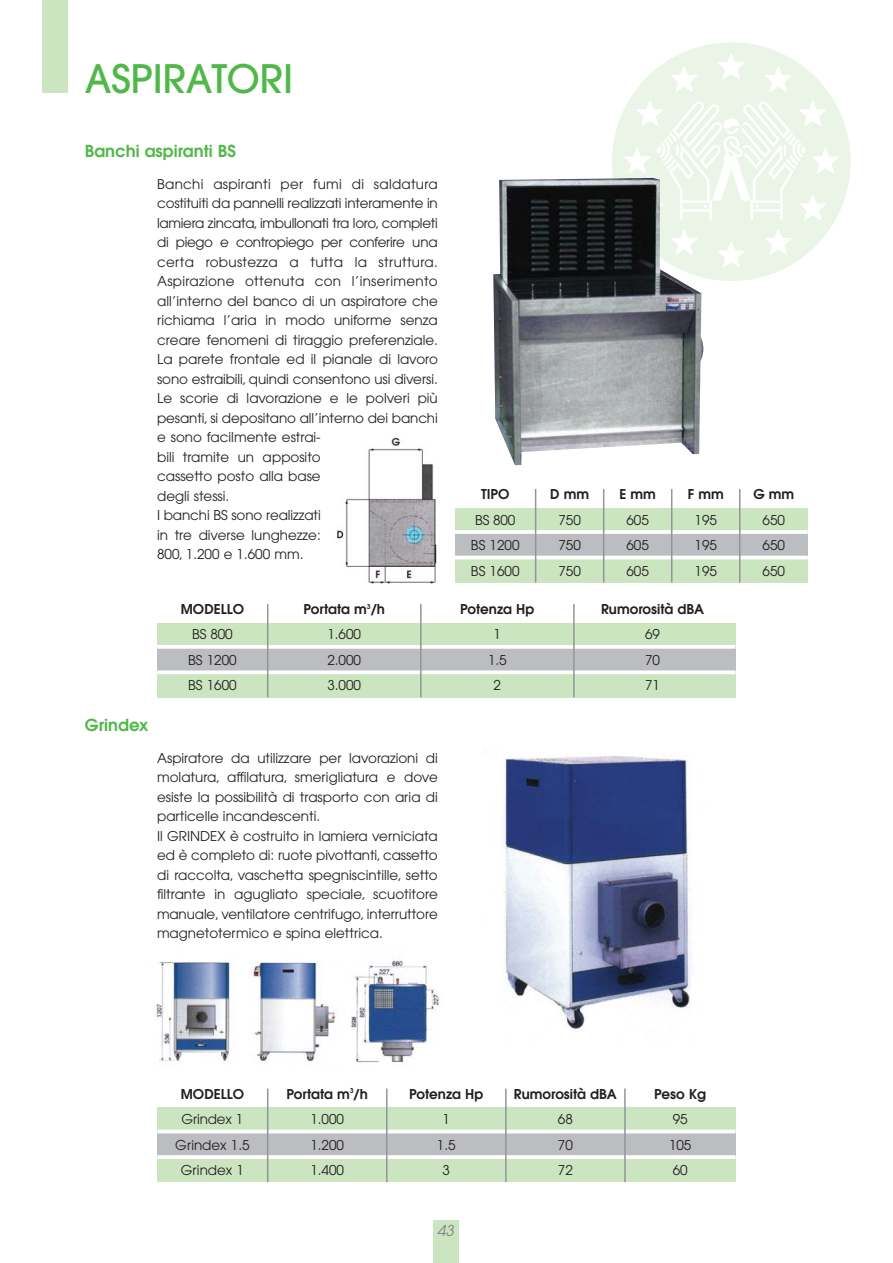
<style>
.page{position:relative;width:893px;height:1263px;background:#fff}
.page>*{position:absolute;margin:0;border:0;box-sizing:border-box;transform-origin:0 0}
.t1{font:500 39px "Avant Garde";color:#50b848}
.t2{font:600 16.5px "Avant Garde";color:#50b848}
.t3{font:italic 15px "Avant Garde";color:#808285}
.t4{font:13.5px/19.5px "Avant Garde";color:#231f20}
.t5{font:600 13.5px "Avant Garde";color:#231f20}
</style>
<div class="page">
<div style="left:433px;top:1220px;width:26px;height:43px;background:#cbe5c0"></div>
<div style="left:42px;top:0;width:26px;height:93px;background:#cbe5c0"></div>
<div style="left:612px;top:42px;width:239px;height:239px;background:#ebf5e7;border-radius:50%"></div>
<svg style="left:718px;top:53px;width:27px;height:26px"></svg>
<svg style="left:718px;top:241px;width:27px;height:27px"></svg>
<svg style="left:765px;top:66px;width:27px;height:26px"></svg>
<svg style="left:671px;top:66px;width:27px;height:26px"></svg>
<svg style="left:765px;top:229px;width:27px;height:26px"></svg>
<svg style="left:624px;top:100px;width:215px;height:121px"></svg>
<div style="left:157px;top:623px;width:578px;height:23px;background:#cbe5c0"></div>
<div style="left:157px;top:646px;width:578px;height:26px;background:#bbbdc0"></div>
<div style="left:157px;top:672px;width:578px;height:25px;background:#cbe5c0"></div>
<svg style="left:157px;top:645px;width:578px;height:4px;background:#f9fafa"></svg>
<svg style="left:157px;top:670px;width:578px;height:4px;background:#f6f7f7"></svg>
<hr style="left:420px;top:604px;width:1px;height:93px;background:#939598">
<hr style="left:267px;top:604px;width:1px;height:93px;background:#939598">
<hr style="left:573px;top:604px;width:2px;height:93px;background:#939598">
<img style="left:504px;top:756px;width:188px;height:273px">
<img style="left:156px;top:960px;width:283px;height:103px">
<img style="left:336px;top:437px;width:101px;height:147px">
<div style="left:455px;top:508px;width:353px;height:24px;background:#cbe5c0"></div>
<div style="left:455px;top:532px;width:353px;height:25px;background:#bbbdc0"></div>
<div style="left:455px;top:557px;width:353px;height:26px;background:#cbe5c0"></div>
<hr style="left:455px;top:530px;width:353px;height:4px;background:#fff">
<hr style="left:455px;top:556px;width:353px;height:3px;background:#fff">
<hr style="left:603px;top:489px;width:1px;height:94px;background:#939598">
<hr style="left:535px;top:489px;width:1px;height:94px;background:#939598">
<hr style="left:671px;top:489px;width:1px;height:94px;background:#939598">
<hr style="left:739px;top:489px;width:1px;height:94px;background:#939598">
<div style="left:157px;top:1108px;width:578px;height:23px;background:#cbe5c0"></div>
<div style="left:157px;top:1131px;width:578px;height:26px;background:#bbbdc0"></div>
<div style="left:157px;top:1157px;width:578px;height:25px;background:#cbe5c0"></div>
<hr style="left:157px;top:1130px;width:578px;height:3px;background:#fff">
<hr style="left:157px;top:1155px;width:578px;height:4px;background:#fff">
<hr style="left:386px;top:1089px;width:1px;height:93px;background:#939598">
<hr style="left:267px;top:1089px;width:1px;height:93px;background:#939598">
<hr style="left:505px;top:1089px;width:2px;height:93px;background:#939598">
<hr style="left:624px;top:1089px;width:2px;height:93px;background:#939598">
<img style="left:493px;top:178px;width:210px;height:287px">
<h1 class="t1" style="left:85px;top:64px;width:210px">ASPIRATORI</h1>
<p class="t2" style="left:85px;top:145px;width:153px">Banchi aspiranti BS</p>
<p class="t4" style="left:157px;top:175px;width:282px">Banchi aspiranti per fumi di saldatura costituiti da pannelli realizzati interamente in lamiera zincata, imbullonati tra loro, completi di piego e contropiego per conferire una certa robustezza a tutta la struttura.<br>Aspirazione ottenuta con l’inserimento all’interno del banco di un aspiratore che richiama l’aria in modo uniforme senza creare fenomeni di tiraggio preferenziale.<br>La parete frontale ed il pianale di lavoro sono estraibili, quindi consentono usi diversi.<br>Le scorie di lavorazione e le polveri più pesanti, si depositano all’interno dei banchi e sono facilmente estrai-<br>bili tramite un apposito<br>cassetto posto alla base<br>degli stessi.<br>I banchi BS sono realizzati<br>in tre diverse lunghezze:<br>800, 1.200 e 1.600 mm.</p>
<p class="t5" style="left:481px;top:489px;width:30px">TIPO</p>
<p class="t5" style="left:550px;top:489px;width:40px">D mm</p>
<p class="t5" style="left:619px;top:489px;width:38px">E mm</p>
<p class="t5" style="left:688px;top:489px;width:38px">F mm</p>
<p class="t5" style="left:753px;top:489px;width:42px">G mm</p>
<p class="t4" style="left:475px;top:511px;width:42px">BS 800</p>
<p class="t4" style="left:558px;top:511px;width:24px">750</p>
<p class="t4" style="left:626px;top:511px;width:24px">605</p>
<p class="t4" style="left:694px;top:511px;width:24px">195</p>
<p class="t4" style="left:762px;top:511px;width:24px">650</p>
<p class="t4" style="left:471px;top:537px;width:50px">BS 1200</p>
<p class="t4" style="left:558px;top:537px;width:24px">750</p>
<p class="t4" style="left:626px;top:537px;width:24px">605</p>
<p class="t4" style="left:694px;top:537px;width:24px">195</p>
<p class="t4" style="left:762px;top:537px;width:24px">650</p>
<p class="t4" style="left:471px;top:562px;width:50px">BS 1600</p>
<p class="t4" style="left:558px;top:562px;width:24px">750</p>
<p class="t4" style="left:626px;top:562px;width:24px">605</p>
<p class="t4" style="left:694px;top:562px;width:24px">195</p>
<p class="t4" style="left:762px;top:562px;width:24px">650</p>
<p class="t5" style="left:181px;top:604px;width:65px">MODELLO</p>
<p class="t5" style="left:304px;top:604px;width:83px">Portata m<sup>3</sup>/h</p>
<p class="t5" style="left:460px;top:604px;width:76px">Potenza Hp</p>
<p class="t5" style="left:601px;top:604px;width:104px">Rumorosità dBA</p>
<p class="t4" style="left:192px;top:626px;width:42px">BS 800</p>
<p class="t4" style="left:327px;top:626px;width:35px">1.600</p>
<p class="t4" style="left:494px;top:626px;width:9px">1</p>
<p class="t4" style="left:645px;top:626px;width:16px">69</p>
<p class="t4" style="left:188px;top:651px;width:50px">BS 1200</p>
<p class="t4" style="left:327px;top:651px;width:35px">2.000</p>
<p class="t4" style="left:488px;top:651px;width:20px">1.5</p>
<p class="t4" style="left:645px;top:651px;width:16px">70</p>
<p class="t4" style="left:188px;top:677px;width:50px">BS 1600</p>
<p class="t4" style="left:327px;top:677px;width:35px">3.000</p>
<p class="t4" style="left:494px;top:677px;width:9px">2</p>
<p class="t4" style="left:645px;top:677px;width:16px">71</p>
<p class="t2" style="left:85px;top:719px;width:65px">Grindex</p>
<p class="t4" style="left:157px;top:749px;width:282px">Aspiratore da utilizzare per lavorazioni di molatura, affilatura, smerigliatura e dove esiste la possibilità di trasporto con aria di particelle incandescenti.<br>Il GRINDEX è costruito in lamiera verniciata ed è completo di: ruote pivottanti, cassetto di raccolta, vaschetta spegniscintille, setto filtrante in agugliato speciale, scuotitore manuale, ventilatore centrifugo, interruttore magnetotermico e spina elettrica.</p>
<p class="t5" style="left:181px;top:1089px;width:65px">MODELLO</p>
<p class="t5" style="left:287px;top:1089px;width:83px">Portata m<sup>3</sup>/h</p>
<p class="t5" style="left:409px;top:1089px;width:76px">Potenza Hp</p>
<p class="t5" style="left:514px;top:1089px;width:104px">Rumorosità dBA</p>
<p class="t5" style="left:654px;top:1089px;width:53px">Peso Kg</p>
<p class="t4" style="left:181px;top:1111px;width:63px">Grindex 1</p>
<p class="t4" style="left:310px;top:1111px;width:35px">1.000</p>
<p class="t4" style="left:443px;top:1111px;width:9px">1</p>
<p class="t4" style="left:558px;top:1111px;width:16px">68</p>
<p class="t4" style="left:673px;top:1111px;width:16px">95</p>
<p class="t4" style="left:175px;top:1136px;width:76px">Grindex 1.5</p>
<p class="t4" style="left:310px;top:1136px;width:35px">1.200</p>
<p class="t4" style="left:437px;top:1136px;width:20px">1.5</p>
<p class="t4" style="left:558px;top:1136px;width:16px">70</p>
<p class="t4" style="left:669px;top:1136px;width:24px">105</p>
<p class="t4" style="left:181px;top:1162px;width:65px">Grindex 1</p>
<p class="t4" style="left:310px;top:1162px;width:35px">1.400</p>
<p class="t4" style="left:443px;top:1162px;width:9px">3</p>
<p class="t4" style="left:558px;top:1162px;width:16px">72</p>
<p class="t4" style="left:673px;top:1162px;width:16px">60</p>
<p class="t3" style="left:437px;top:1225px;width:21px">43</p>
</div>
